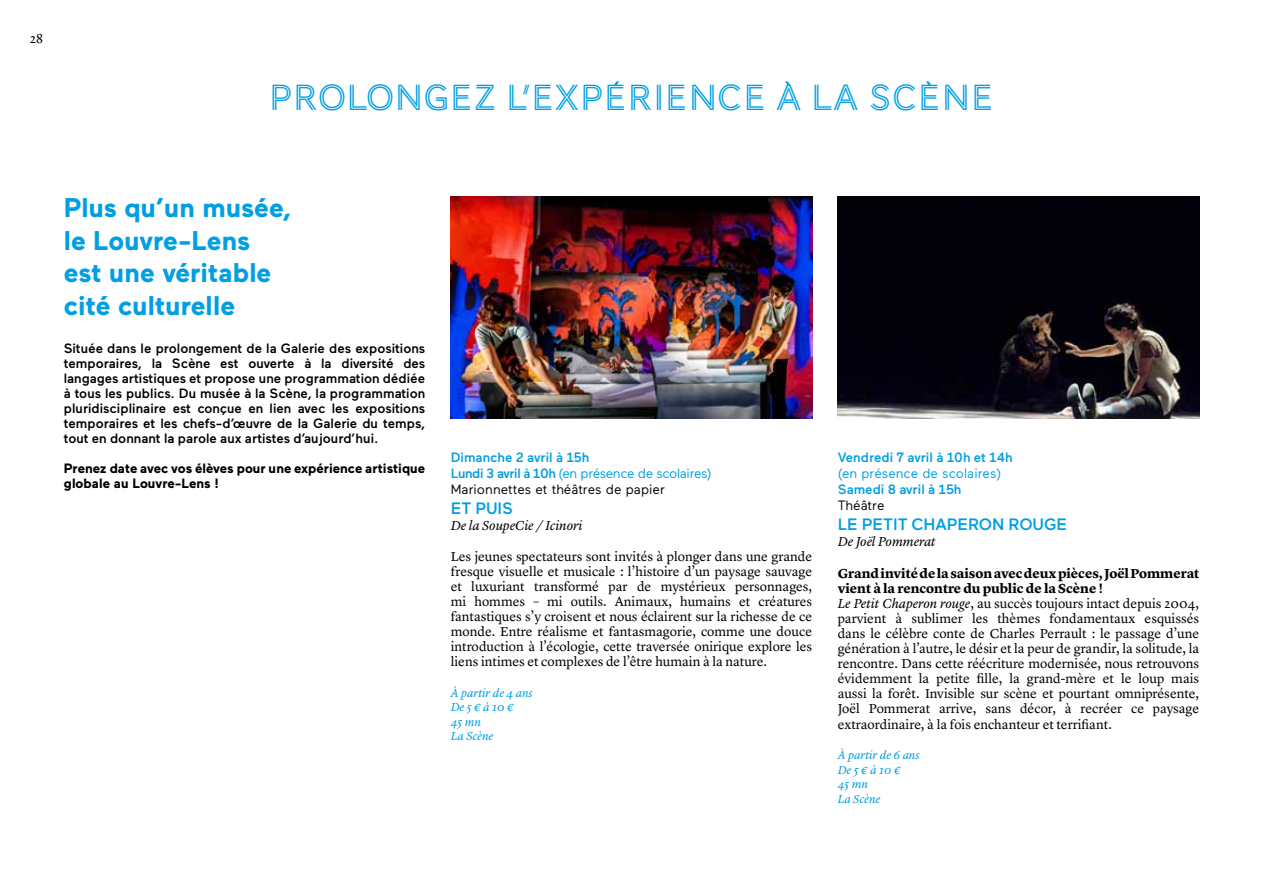
<style>
.page{position:relative;width:1263px;height:893px;background:#fff}
.page>*{position:absolute;margin:0;border:0;box-sizing:border-box;transform-origin:0 0}
.t1{font:37.5px "AW Conqueror Std Inline";color:#009fe3}
.t2{font:700 27px/32.4px "Maax";color:#009fe3}
.t3{font:500 16.5px "Maax";color:#009fe3}
.t4{font:13.5px/15.1px "Lyon Text";color:#000;text-align:justify}
.t5{font:500 13.5px/15px "Maax";color:#000;text-align:justify}
.t6{font:500 13.5px/16.2px "Maax";color:#009fe3}
.t7{font:700 13.5px/15px "Maax";color:#000}
.t8{font:italic 13.5px "Lyon Text";letter-spacing:-.005em;color:#000}
.t9{font:13.5px "Maax";color:#009fe3}
.t10{font:13.5px "Maax";color:#000}
.t11{font:italic 12px/14.4px "Lyon Text";letter-spacing:-.005em;color:#009fe3}
.s1{font-weight:400}
.s2{font-weight:400;color:#000}
.s3{font-weight:700}
.s4{font-style:italic}
</style>
<div class="page">
<img style="left:451px;top:196px;width:361px;height:222px">
<img style="left:838px;top:196px;width:361px;height:222px">
<p class="t4" style="left:30px;top:29px;width:15px">28</p>
<h1 class="t1" style="left:269px;top:77px;width:727px">PROLONGEZ L’EXPÉRIENCE à LA SCÈNE</h1>
<h2 class="t2" style="left:64px;top:192px;width:229px">Plus qu’un musée, le Louvre-Lens est une véritable cité culturelle</h2>
<p class="t5" style="left:64px;top:341px;width:363px">Située dans le prolongement de la Galerie des expositions temporaires, la Scène est ouverte à la diversité des langages artistiques et propose une programmation dédiée à tous les publics. Du musée à la Scène, la programmation pluridisciplinaire est conçue en lien avec les expositions temporaires et les chefs-d’œuvre de la Galerie du temps, tout en donnant la parole aux artistes d’aujourd’hui.</p>
<p class="t7" style="left:64px;top:461px;width:363px">Prenez date avec vos élèves pour une expérience artistique globale au Louvre-Lens !</p>
<p class="t6" style="left:451px;top:449px;width:263px">Dimanche 2 avril à 15h<br>Lundi 3 avril à 10h <span class="s1">(en présence de scolaires)<br></span><span class="s2">Marionnettes et théâtres de papier</span></p>
<p class="t3" style="left:451px;top:499px;width:64px">ET PUIS</p>
<p class="t8" style="left:451px;top:515px;width:133px">De la SoupeCie / Icinori</p>
<p class="t4" style="left:451px;top:548px;width:363px">Les jeunes spectateurs sont invités à plonger dans une grande fresque visuelle et musicale : l’histoire d’un paysage sauvage et luxuriant transformé par de mysté rieux personnages, mi hommes – mi outils. Animaux, humains et cré atures fantastiques s’y croisent et nous éclairent sur la richesse de ce monde. Entre ré alisme et fantasmagorie, comme une douce introduction à l’écologie, cette traversée onirique explore les liens intimes et complexes de l’être humain à la nature.</p>
<p class="t11" style="left:451px;top:685px;width:83px">À partir de 4 ans<br>De 5 € à 10 €<br>45 mn<br>La Scène</p>
<p class="t6" style="left:838px;top:449px;width:176px">Vendredi 7 avril à 10h et 14h</p>
<p class="t9" style="left:838px;top:466px;width:165px">(en présence de scolaires)</p>
<p class="t6" style="left:838px;top:481px;width:125px">Samedi 8 avril à 15h</p>
<p class="t10" style="left:838px;top:498px;width:48px">Théâtre</p>
<p class="t3" style="left:838px;top:516px;width:231px">LE PETIT CHAPERON ROUGE</p>
<p class="t8" style="left:838px;top:532px;width:100px">De Joël Pommerat</p>
<p class="t4" style="left:838px;top:564px;width:363px;text-align:left"><span class="s3">Grand invité de la saison avec deux pièces, Joël Pommerat vient à la rencontre du public de la Scène !<br></span><span class="s4">Le Petit Chaperon rouge</span>, au succès toujours intact depuis 2004, parvient à sublimer les thèmes fondamentaux esquissés dans le célèbre conte de Charles Perrault : le passage d’une génération à l’autre, le désir et la peur de grandir, la solitude, la rencontre. Dans cette réécriture modernisée, nous retrouvons évidemment la petite fille, la grand-mère et le loup mais aussi la forêt. Invisible sur scène et pourtant omniprésente, Joël Pommerat arrive, sans décor, à recréer ce paysage extraordinaire, à la fois enchanteur et terrifiant.</p>
<p class="t11" style="left:838px;top:747px;width:83px">À partir de 6 ans<br>De 5 € à 10 €<br>45 mn<br>La Scène</p>
</div>
